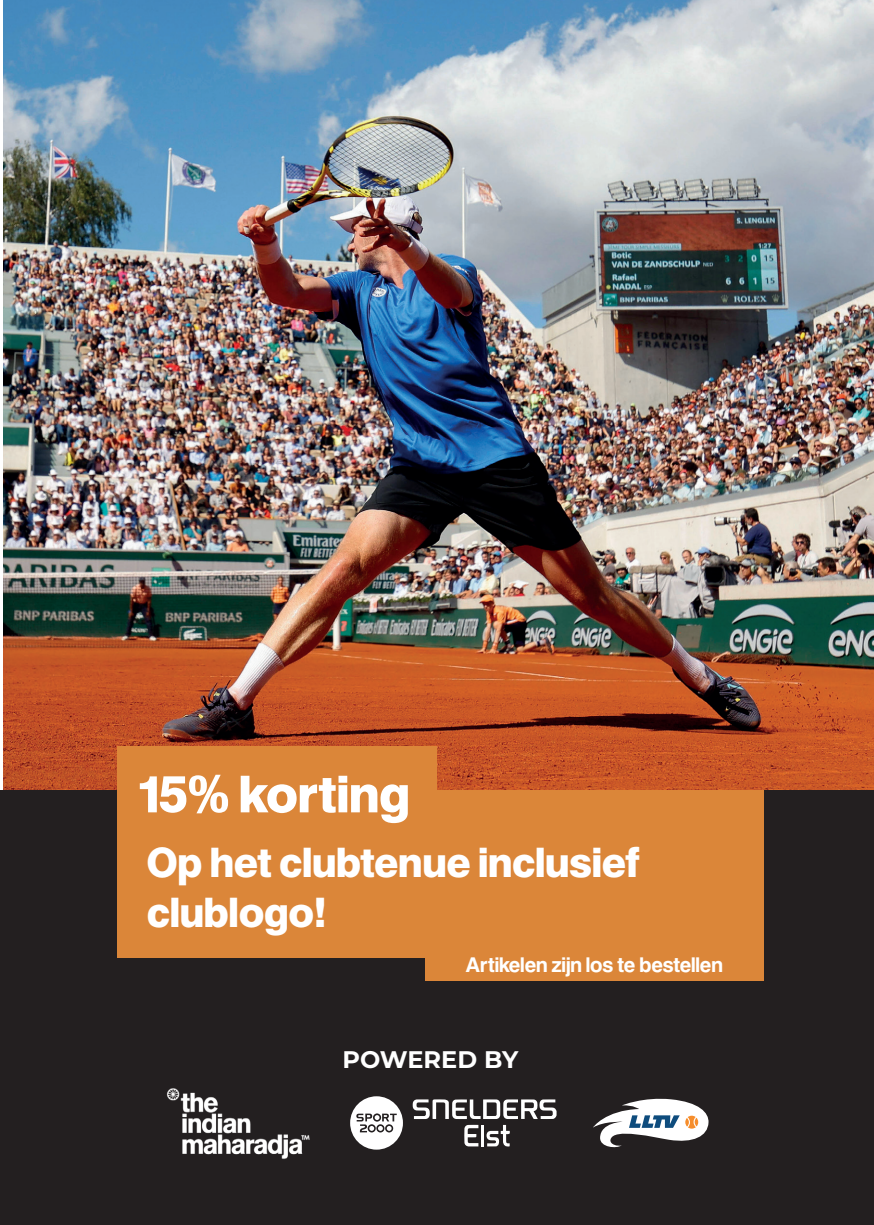
<style>
.page{position:relative;width:874px;height:1225px;background:#fff}
.page>*{position:absolute;margin:0;border:0;box-sizing:border-box;transform-origin:0 0}
.t1{font:50px "Europa Gro SHOP Dem Bol";letter-spacing:.025em;color:#fff}
.t2{font:40px/50.6px "Europa Gro SHOP Dem Bol";letter-spacing:.025em;color:#fff}
.t3{font:700 24px "Montserrat";color:#fff}
.t4{font:500 20px "Europa Gro SHOP";letter-spacing:.025em;color:#fff}
</style>
<div class="page">
<img style="left:3px;top:0;width:870px;height:790px">
<div style="left:0;top:790px;width:873px;height:435px;background:#231f20"></div>
<div style="left:425px;top:888px;width:338px;height:92px;background:#db8639"></div>
<svg style="left:593px;top:1098px;width:115px;height:50px"></svg>
<svg style="left:350px;top:1096px;width:53px;height:53px"></svg>
<svg style="left:412px;top:1099px;width:144px;height:48px"></svg>
<hr style="left:481px;top:1125px;width:2px;height:21px;background:#fff">
<img style="left:166px;top:1088px;width:144px;height:71px">
<div style="left:117px;top:790px;width:646px;height:167px;background:#db8639"></div>
<div style="left:117px;top:746px;width:319px;height:95px;background:#db8639"></div>
<p class="t1" style="left:139px;top:762px;width:271px">15% korting</p>
<p class="t2" style="left:147px;top:836px;width:493px">Op het clubtenue inclusief clublogo!</p>
<p class="t4" style="left:465px;top:953px;width:258px">Artikelen zijn los te bestellen</p>
<p class="t3" style="left:342px;top:1042px;width:177px">POWERED BY</p>
</div>
